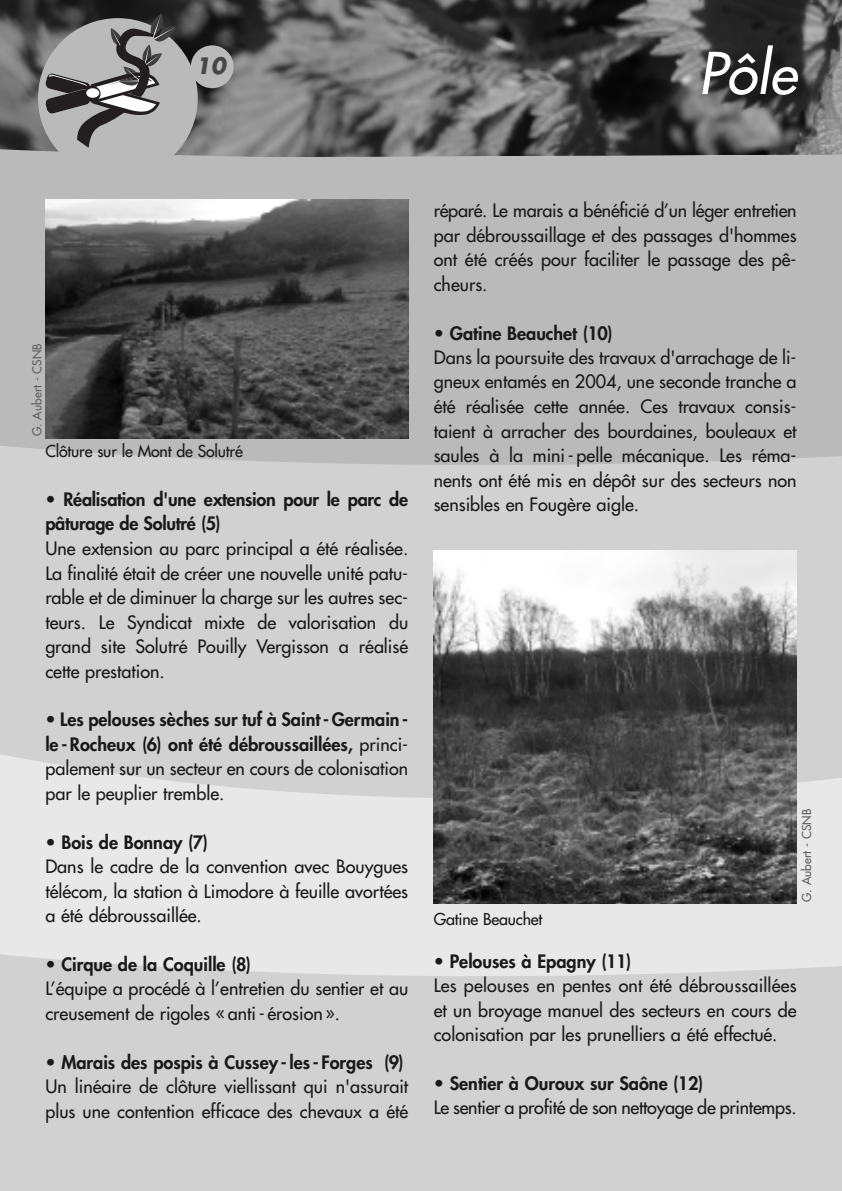
<style>
.page{position:relative;width:842px;height:1191px;background:#fff}
.page>*{position:absolute;margin:0;border:0;box-sizing:border-box;transform-origin:0 0}
.t1{font:italic 56px "Futura";color:#fff}
.t2{font:italic 700 22px "Futura";color:#474747}
.t3{font:18px/24.6px "Futura";color:#191919;text-align:justify}
.t4{font:800 18px/24.4px "Futura";color:#191919}
.t5{font:16px "Futura";letter-spacing:-.01em;color:#191919}
.t6{font:12px "Futura";color:#5e5e5e}
.s1{font-weight:400}
</style>
<div class="page">
<div style="left:0;top:857px;width:842px;height:334px;background:#d1d1d1"></div>
<div style="left:0;top:810px;width:842px;height:166px;background:#e8e8e8"></div>
<svg style="left:0;top:470px;width:842px;height:340px;background:#d2d2d2"></svg>
<div style="left:0;top:160px;width:842px;height:310px;background:#bababa"></div>
<img style="left:0;top:0;width:842px;height:160px">
<div style="left:266px;top:157px;width:574px;height:20px;background:#bababa"></div>
<img style="left:266px;top:33px;width:574px;height:124px">
<div style="left:38px;top:18px;width:160px;height:160px;background:#bababa;border-radius:50%"></div>
<svg style="left:45px;top:13px;width:133px;height:135px"></svg>
<img style="left:45px;top:200px;width:363px;height:238px">
<div style="left:191px;top:45px;width:43px;height:43px;background:#bababa;border-radius:50%"></div>
<img style="left:434px;top:550px;width:363px;height:354px">
<p class="t2" style="left:196px;top:56px;width:32px">10</p>
<h1 class="t1" style="left:698px;top:45px;width:100px">Pôle</h1>
<p class="t6" style="left:31px;top:436px;width:94px;rotate:-90deg">G. Aubert - CSNB</p>
<p class="t5" style="left:45px;top:443px;width:199px">Clôture sur le Mont de Solutré</p>
<p class="t4" style="left:45px;top:488px;width:364px">• Réalisation d'une extension pour le parc de pâturage de Solutré (5)</p>
<p class="t3" style="left:45px;top:537px;width:364px">Une extension au parc principal a été réalisée.<br>La finalité était de créer une nouvelle unité patu&shy;rable et de diminuer la charge sur les autres sec&shy;teurs. Le Syndicat mixte de valorisation du grand site Solutré Pouilly Vergisson a réalisé cette prestation.</p>
<p class="t4" style="left:45px;top:709px;width:364px;text-align:justify">• Les pelouses sèches sur tuf à Saint- Germain&shy;le - Rocheux (6) ont été débroussaillées, <span class="s1">princi&shy;palement sur un secteur en cours de colonisation par le peuplier tremble.</span></p>
<p class="t4" style="left:45px;top:831px;width:164px">• Bois de Bonnay (7)</p>
<p class="t3" style="left:45px;top:855px;width:364px">Dans le cadre de la convention avec Bouygues télécom, la station à Limodore à feuille avortées a été débroussaillée.</p>
<p class="t4" style="left:45px;top:953px;width:207px">• Cirque de la Coquille (8)</p>
<p class="t3" style="left:45px;top:977px;width:364px">L’équipe a procédé à l’entretien du sentier et au creusement de rigoles « anti- érosion ».</p>
<p class="t4" style="left:45px;top:1051px;width:360px">• Marais des pospis à Cussey -les - Forges (9)</p>
<p class="t3" style="left:45px;top:1075px;width:364px">Un linéaire de clôture viellissant qui n'assurait plus une contention efficace des chevaux a été</p>
<p class="t3" style="left:434px;top:199px;width:364px">réparé. Le marais a bénéficié d’un léger entretien par débroussaillage et des passages d'hommes ont été créés pour faciliter le passage des pê&shy;cheurs.</p>
<p class="t4" style="left:434px;top:322px;width:181px">• Gatine Beauchet (10)</p>
<p class="t3" style="left:434px;top:346px;width:364px">Dans la poursuite des travaux d'arrachage de li&shy;gneux entamés en 2004, une seconde tranche a été réalisée cette année. Ces travaux consis&shy;taient à arracher des bourdaines, bouleaux et saules à la mini- pelle mécanique. Les réma&shy;nents ont été mis en dépôt sur des secteurs non sensibles en Fougère aigle.</p>
<p class="t5" style="left:434px;top:911px;width:110px">Gatine Beauchet</p>
<p class="t6" style="left:801px;top:902px;width:94px;rotate:-90deg">G. Aubert - CSNB</p>
<p class="t4" style="left:434px;top:950px;width:199px">• Pelouses à Epagny (11)</p>
<p class="t3" style="left:434px;top:974px;width:364px">Les pelouses en pentes ont été débroussaillées et un broyage manuel des secteurs en cours de colonisation par les prunelliers a été effectué.</p>
<p class="t4" style="left:434px;top:1072px;width:271px">• Sentier à Ouroux sur Saône (12)</p>
<p class="t3" style="left:434px;top:1096px;width:364px">Le sentier a profité de son nettoyage de printemps.</p>
</div>
